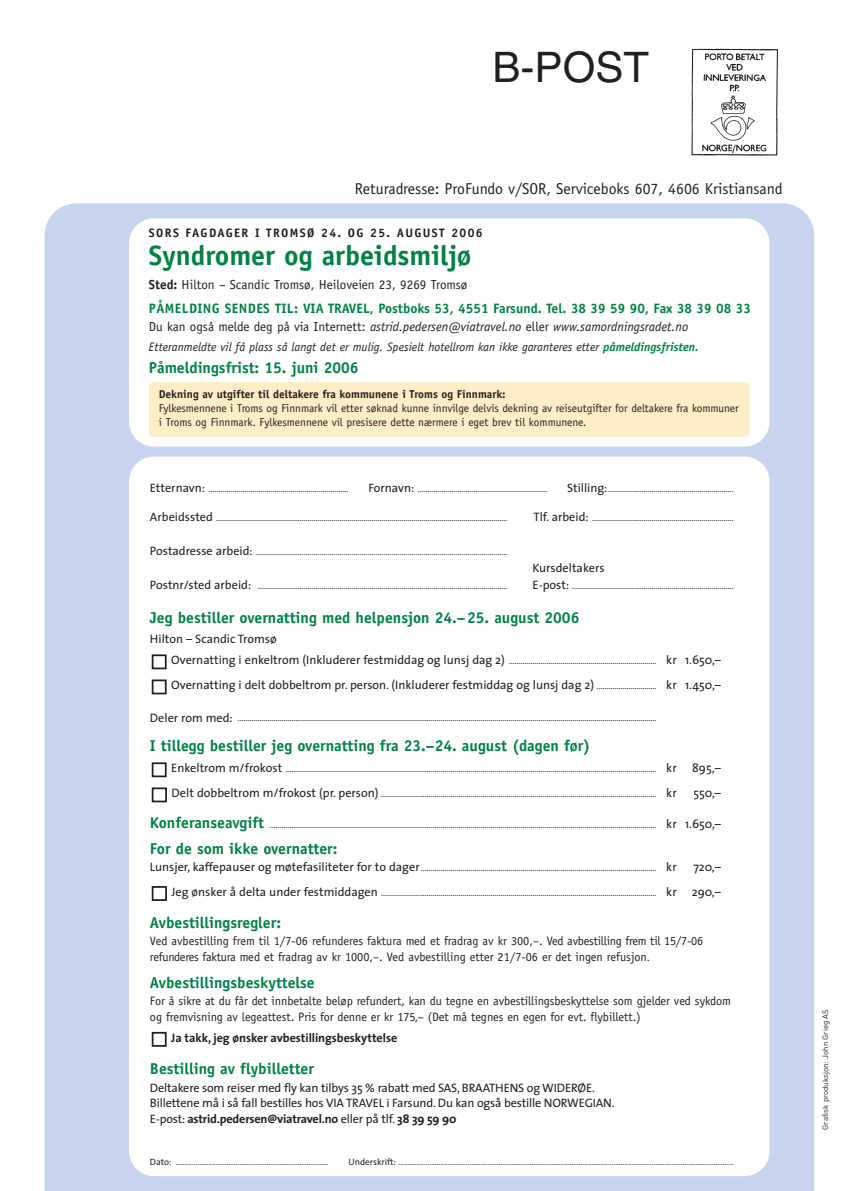
<style>
.page{position:relative;width:844px;height:1191px;background:#fff}
.page>*{position:absolute;margin:0;border:0;box-sizing:border-box;transform-origin:0 0}
.t1{font:42px "Helvetica";color:#231f20}
.t2{font:700 28px "Officina Sans";color:#008244}
.t3{font:700 15.75px "Officina Sans";color:#008244}
.t4{font:15.75px "Officina Sans";color:#231f20}
.t5{font:700 13.65px "Officina Sans";color:#008244}
.t6{font:italic 13.12px "Officina Sans";color:#231f20}
.t7{font:13.12px "Officina Sans";color:#231f20}
.t8{font:12.25px/15.8px "Officina Sans";letter-spacing:-.005em;color:#231f20}
.t9{font:12.25px/15.8px "The Sans";letter-spacing:-.015em;color:#231f20}
.t10{font:italic 12.25px "Officina Sans";color:#231f20}
.t11{font:700 12.25px "The Sans";letter-spacing:-.005em;color:#231f20}
.t12{font:700 12.25px "Officina Sans";letter-spacing:.11em;color:#231f20}
.t13{font:11.38px/14px "Officina Sans";letter-spacing:-.005em;color:#231f20}
.t14{font:700 11.38px "Officina Sans";color:#231f20}
.t15{font:8.75px "The Sans";color:#231f20}
.t16{font:8.05px "The Sans";color:#231f20}
.t17{font:7.88px "DIN";color:#231f20}
.s1{font-weight:700}
.s2{font-style:normal}
.s3{font-weight:700;color:#008244}
.s4{font-size:12.25px}
.s5{font-size:8.75px}
.s6{font-family:"Officina Sans";font-weight:700;font-size:15.75px;color:#008244}
.s7{font-size:10.5px}
.s8{font-size:9.1px}
</style>
<div class="page">
<div style="left:45px;top:203px;width:769px;height:988px;background:#c6d5ed"></div>
<div style="left:129px;top:456px;width:640px;height:720px;background:#fff;border-radius:25px"></div>
<div style="left:129px;top:218px;width:640px;height:228px;background:#fff;border-radius:25px"></div>
<div style="left:152px;top:1032px;width:14px;height:14px;border:2px solid #231f20"></div>
<div style="left:152px;top:886px;width:15px;height:15px;border:2px solid #231f20"></div>
<div style="left:152px;top:787px;width:15px;height:15px;border:2px solid #231f20"></div>
<div style="left:152px;top:762px;width:14px;height:15px;border:2px solid #231f20"></div>
<div style="left:152px;top:679px;width:14px;height:15px;border:2px solid #231f20"></div>
<div style="left:152px;top:654px;width:14px;height:15px;border:2px solid #231f20"></div>
<img style="left:691px;top:48px;width:87px;height:108px">
<div style="left:149px;top:382px;width:600px;height:55px;background:#feeec8;border-radius:5px"></div>
<h1 class="t1" style="left:492px;top:52px;width:158px">B-POST</h1>
<h3 class="t4" style="left:355px;top:183px;width:429px">Returadresse: ProFundo v/SOR, Serviceboks 607, 4606 Kristiansand</h3>
<h3 class="t12" style="left:149px;top:228px;width:335px">SORS FAGDAGER I TROMSØ 24. OG 25. AUGUST 2006</h3>
<h2 class="t2" style="left:149px;top:245px;width:324px">Syndromer og arbeidsmiljø</h2>
<h3 class="t7" style="left:149px;top:279px;width:320px"><span class="s1">Sted:</span> Hilton – Scandic Tromsø, Heiloveien 23, 9269 Tromsø</h3>
<h3 class="t5" style="left:149px;top:303px;width:603px">PÅMELDING SENDES TIL: VIA TRAVEL, Postboks 53, 4551 Farsund. Tel. 38 39 59 90, Fax 38 39 08 33</h3>
<h3 class="t6" style="left:149px;top:321px;width:541px"><span class="s2">Du kan også melde deg på via Internett:</span> astrid.pedersen@viatravel.no <span class="s2">eller</span> www.samordningsradet.no</h3>
<h3 class="t10" style="left:149px;top:342px;width:551px">Etteranmeldte vil få plass så langt det er mulig. Spesielt hotellrom kan ikke garanteres etter <span class="s3">påmeldingsfristen.</span></h3>
<h3 class="t3" style="left:149px;top:361px;width:211px">Påmeldingsfrist: 15. juni 2006</h3>
<h3 class="t14" style="left:159px;top:390px;width:348px">Dekning av utgifter til deltakere fra kommunene i Troms og Finnmark:</h3>
<h3 class="t13" style="left:159px;top:402px;width:581px">Fylkesmennene i Troms og Finnmark vil etter søknad kunne innvilge delvis dekning av reiseutgifter for deltakere fra kommuner i Troms og Finnmark. Fylkesmennene vil presisere dette nærmere i eget brev til kommunene.</h3>
<p class="t15" style="left:150px;top:485px;width:200px"><span class="s4">Etternavn:</span> ......................................................................</p>
<p class="t15" style="left:368px;top:485px;width:180px"><span class="s4">Fornavn:</span> .................................................................</p>
<p class="t15" style="left:567px;top:485px;width:168px"><span class="s4">Stilling:</span>...............................................................</p>
<p class="t15" style="left:150px;top:514px;width:359px"><span class="s4">Arbeidssted</span> ..................................................................................................................................................</p>
<p class="t15" style="left:533px;top:514px;width:202px"><span class="s4">Tlf. arbeid:</span> .......................................................................</p>
<p class="t15" style="left:150px;top:548px;width:359px"><span class="s4">Postadresse arbeid:</span> ..............................................................................................................................</p>
<p class="t15" style="left:150px;top:583px;width:359px"><span class="s4">Postnr/sted arbeid:</span> .............................................................................................................................</p>
<p class="t15" style="left:532px;top:583px;width:202px"><span class="s4">E-post:</span> .................................................................................</p>
<h3 class="t3" style="left:150px;top:611px;width:431px">Jeg bestiller overnatting med helpensjon 24.–25. august 2006</h3>
<h3 class="t9" style="left:150px;top:632px;width:128px">Hilton – Scandic Tromsø</h3>
<p class="t15" style="left:171px;top:658px;width:551px"><span class="s4">Overnatting i enkeltrom (Inkluderer festmiddag og lunsj dag 2)</span> .......................................................................... <span class="s4">kr 1.650,–</span></p>
<h3 class="t9" style="left:171px;top:678px;width:551px">Overnatting i delt dobbeltrom pr. person. (Inkluderer festmiddag og lunsj dag 2) <span class="s5">..............................</span> kr 1.450,–</h3>
<p class="t15" style="left:150px;top:714px;width:507px"><span class="s4">Deler rom med:</span> ..................................................................................................................................................................................................................</p>
<h3 class="t3" style="left:150px;top:739px;width:442px">I tillegg bestiller jeg overnatting fra 23.–24. august (dagen før)</h3>
<p class="t15" style="left:171px;top:765px;width:506px"><span class="s4">Enkeltrom m/frokost</span> .......................................................................................................................................................................................... <span class="s4">kr</span></p>
<h3 class="t9" style="left:692px;top:761px;width:30px">895‚–</h3>
<p class="t15" style="left:171px;top:791px;width:506px"><span class="s4">Delt dobbeltrom m/frokost (pr. person)</span> .......................................................................................................................................... <span class="s4">kr</span></p>
<h3 class="t9" style="left:693px;top:786px;width:29px">550,–</h3>
<p class="t15" style="left:150px;top:821px;width:572px"><span class="s6">Konferanseavgift</span> .................................................................................................................................................................................................. <span class="s4">kr 1.650,–</span></p>
<h3 class="t3" style="left:150px;top:843px;width:189px">For de som ikke overnatter:</h3>
<p class="t15" style="left:150px;top:865px;width:528px"><span class="s4">Lunsjer, kaffepauser og møtefasiliteter for to dager</span>...................................................................................................................... <span class="s4">kr</span></p>
<h3 class="t9" style="left:693px;top:860px;width:29px">720,–</h3>
<p class="t15" style="left:171px;top:889px;width:550px"><span class="s4">Jeg ønsker å delta under festmiddagen</span> .......................................................................................................................................... <span class="s4">kr 290,–</span></p>
<h3 class="t3" style="left:150px;top:916px;width:132px">Avbestillingsregler:</h3>
<h3 class="t8" style="left:150px;top:933px;width:554px">Ved avbestilling frem til 1/7-06 refunderes faktura med et fradrag av kr 300,–. Ved avbestilling frem til 15/7-06 refunderes faktura med et fradrag av kr 1000,–. Ved avbestilling etter 21/7-06 er det ingen refusjon<span class="s7">.</span></h3>
<h3 class="t3" style="left:150px;top:976px;width:166px">Avbestillingsbeskyttelse</h3>
<h3 class="t8" style="left:150px;top:993px;width:582px">For å sikre at du får det innbetalte beløp refundert, kan du tegne en avbestillingsbeskyttelse som gjelder ved sykdom og fremvisning av legeattest. Pris for denne er kr 175‚– (Det må tegnes en egen for evt. flybillett.)</h3>
<h3 class="t11" style="left:171px;top:1032px;width:227px">Ja takk, jeg ønsker avbestillingsbeskyttelse</h3>
<h3 class="t3" style="left:150px;top:1062px;width:165px">Bestilling av flybilletter</h3>
<h3 class="t9" style="left:150px;top:1080px;width:466px">Deltakere som reiser med fly kan tilbys 35 % rabatt med SAS, BRAATHENS og WIDERØE.<br>Billettene må i så fall bestilles hos VIA TRAVEL i Farsund. Du kan også bestille NORWEGIAN.<br>E-post: <span class="s1">astrid.pedersen@viatravel.no</span> eller på tlf. <span class="s1">38 39 59 90</span></h3>
<p class="t16" style="left:150px;top:1159px;width:180px"><span class="s8">Dato:</span> ....................................................................................</p>
<p class="t16" style="left:348px;top:1159px;width:386px"><span class="s8">Underskrift:</span> ........................................................................................................................................................................................</p>
<h3 class="t9" style="left:532px;top:561px;width:73px">Kursdeltakers</h3>
<p class="t17" style="left:822px;top:1129px;width:122px;rotate:-90deg">Grafisk produksjon: John Grieg AS</p>
</div>
